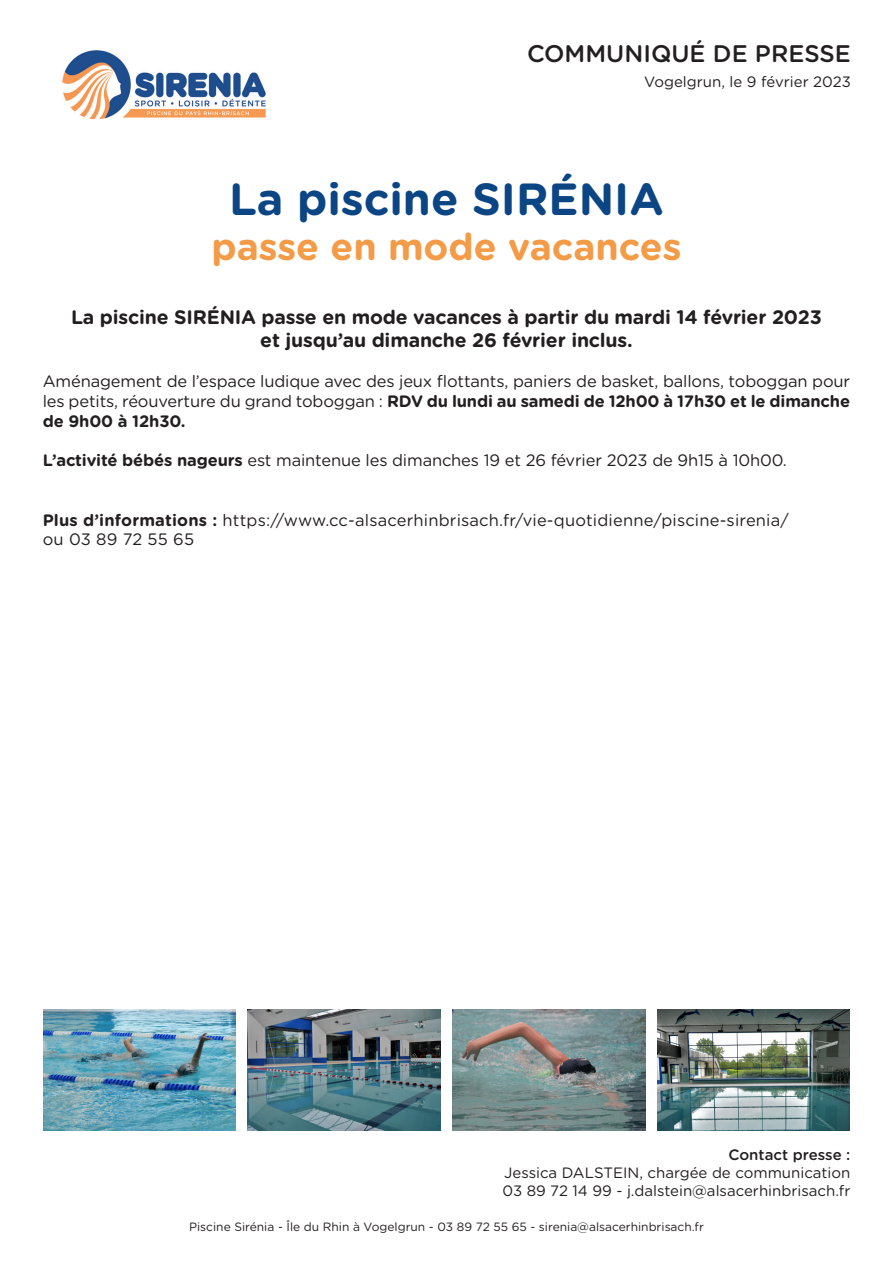
<style>
.page{position:relative;width:893px;height:1263px;background:#fff}
.page>*{position:absolute;margin:0;border:0;box-sizing:border-box;transform-origin:0 0}
.t1{font:700 45px "Gotham Rounded";color:#0b4584}
.t2{font:700 37.5px "Gotham Rounded";color:#f49b48}
.t3{font:500 24px "Gotham Rounded";color:#231f20}
.t4{font:700 19.5px "Gotham Rounded";letter-spacing:-.01em;color:#231f20}
.t5{font:16.5px/19.8px "Gotham Rounded";letter-spacing:-.01em;color:#231f20;text-align:justify}
.t6{font:16.5px "Gotham Rounded";letter-spacing:.01em;color:#231f20}
.t7{font:15px "Gotham Rounded";color:#231f20}
.t8{font:500 15px "Gotham Rounded";color:#231f20}
.t9{font:12px "Gotham Rounded";color:#231f20}
.s1{font-weight:700}
</style>
<div class="page">
<img style="left:62px;top:50px;width:204px;height:70px">
<img style="left:43px;top:1009px;width:193px;height:122px">
<img style="left:248px;top:1009px;width:193px;height:122px">
<img style="left:453px;top:1009px;width:192px;height:122px">
<img style="left:657px;top:1009px;width:193px;height:122px">
<p class="t3" style="left:527px;top:36px;width:325px">COMMUNIQUÉ DE PRESSE</p>
<p class="t7" style="left:644px;top:71px;width:208px">Vogelgrun, le 9 février 2023</p>
<p class="t1" style="left:229px;top:166px;width:436px">La piscine SIRÉNIA</p>
<p class="t2" style="left:211px;top:219px;width:472px">passe en mode vacances</p>
<p class="t4" style="left:71px;top:303px;width:752px">La piscine SIRÉNIA passe en mode vacances à partir du mardi 14 février 2023</p>
<p class="t4" style="left:260px;top:326px;width:374px">et jusqu’au dimanche 26 février inclus.</p>
<p class="t5" style="left:43px;top:370px;width:809px">Aménagement de l’espace ludique avec des jeux flottants, paniers de basket, ballons, toboggan pour les petits, réouverture du grand toboggan : <span class="s1">RDV du lundi au samedi de 12h00 à 17h30 et le dimanche de 9h00 à 12h30.</span></p>
<p class="t5" style="left:43px;top:450px;width:746px"><span class="s1">L’activité bébés nageurs</span> est maintenue les dimanches 19 et 26 février 2023 de 9h15 à 10h00.</p>
<p class="t6" style="left:43px;top:508px;width:748px"><span class="s1">Plus d’informations :</span> https://www.cc-alsacerhinbrisach.fr/vie-quotidienne/piscine-sirenia/</p>
<p class="t6" style="left:43px;top:528px;width:153px">ou 03 89 72 55 65</p>
<p class="t8" style="left:728px;top:1144px;width:123px">Contact presse :</p>
<p class="t7" style="left:504px;top:1162px;width:348px">Jessica DALSTEIN, chargée de communication</p>
<p class="t7" style="left:502px;top:1180px;width:349px">03 89 72 14 99 - j.dalstein@alsacerhinbrisach.fr</p>
<p class="t9" style="left:189px;top:1218px;width:516px">Piscine Sirénia - Île du Rhin à Vogelgrun - 03 89 72 55 65 - sirenia@alsacerhinbrisach.fr</p>
</div>
